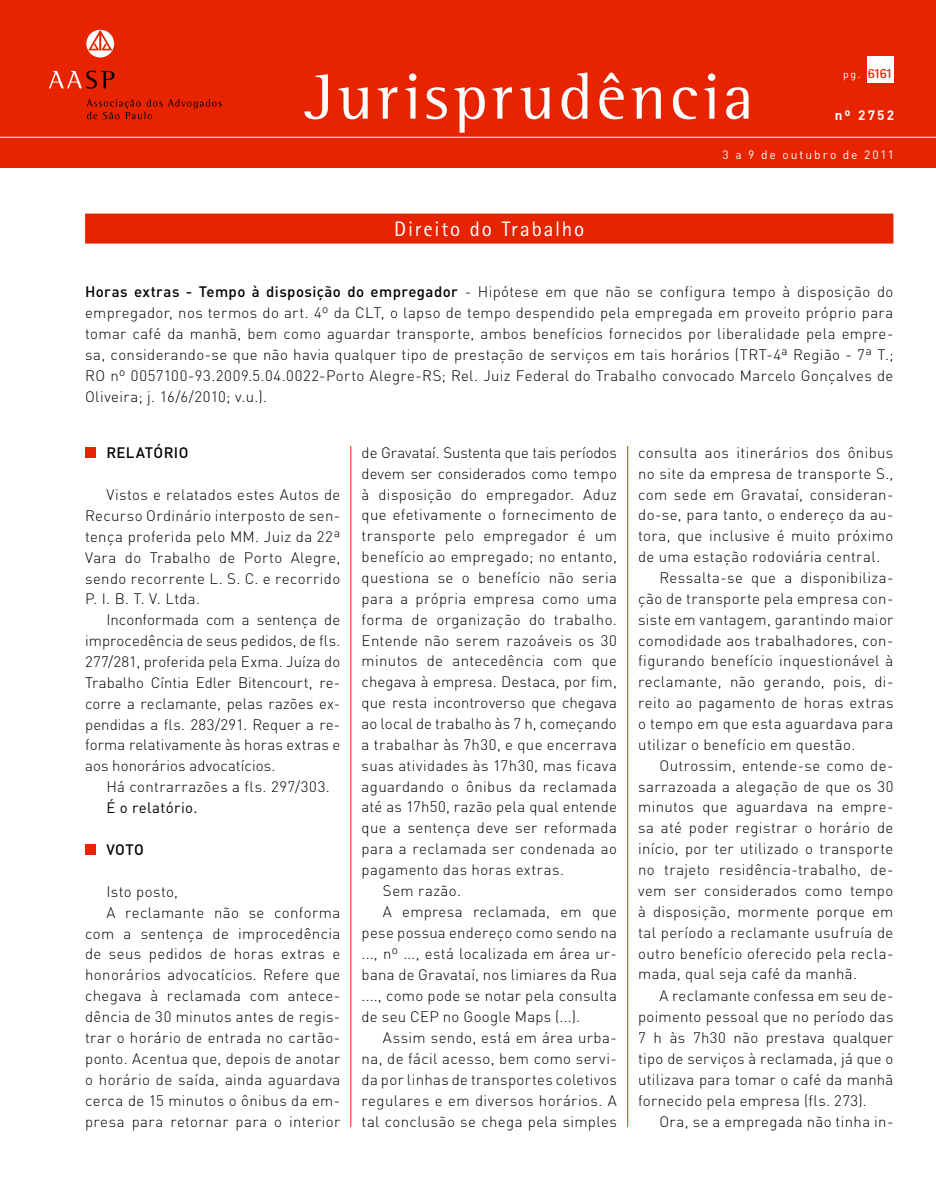
<style>
.page{position:relative;width:936px;height:1191px;background:#fff}
.page>*{position:absolute;margin:0;border:0;box-sizing:border-box;transform-origin:0 0}
.t1{font:66px "Rotis Semi Serif";letter-spacing:.06em;color:#fff}
.t2{font:21px "Rotis Sans Serif";letter-spacing:.085em;color:#fff}
.t3{font:300 15px/21px "DIN";letter-spacing:.025em;color:#000;text-align:justify}
.t4{font:300 15px "DIN";letter-spacing:.005em;color:#000}
.t5{font:300 15px "DIN";letter-spacing:-.005em;color:#000}
.t6{font:300 15px "DIN";color:#000}
.t7{font:500 15px "DIN";letter-spacing:.03em;color:#000}
.t8{font:15px "DIN";letter-spacing:.025em;color:#000}
.t9{font:700 13.95px "Rotis Sans Serif";color:#e72300}
.t10{font:700 13.5px "DIN";letter-spacing:.165em;color:#fff}
.t11{font:12px "DIN";letter-spacing:.165em;color:#fff}
.s1{font-family:"DIN";font-weight:400;font-size:10.5px;color:#fff}
.s2{font-weight:500}
</style>
<div class="page">
<hr style="left:350px;top:213px;width:1px;height:914px;background:#e72300">
<hr style="left:627px;top:213px;width:1px;height:914px;background:#e72300">
<div style="left:0;top:0;width:935px;height:168px;background:#e72300"></div>
<hr style="left:0;top:137px;width:935px;height:1px;background:#fff">
<div style="left:866px;top:56px;width:27px;height:26px;background:#fff"></div>
<svg style="left:87px;top:99px;width:135px;height:20px"></svg>
<svg style="left:49px;top:71px;width:65px;height:18px"></svg>
<div style="left:86px;top:30px;width:28px;height:28px;background:#fff;border-radius:50%"></div>
<svg style="left:88px;top:30px;width:24px;height:21px"></svg>
<div style="left:85px;top:213px;width:808px;height:233px;background:#fff"></div>
<div style="left:85px;top:213px;width:808px;height:30px;background:#e72300"></div>
<div style="left:85px;top:447px;width:11px;height:11px;background:#e72300"></div>
<div style="left:85px;top:844px;width:11px;height:10px;background:#e72300"></div>
<p class="t1" style="left:305px;top:58px;width:450px">Jurisprudência</p>
<p class="t9" style="left:843px;top:65px;width:51px"><span class="s1">pg.</span> 6161</p>
<p class="t11" style="left:722px;top:147px;width:173px">3 a 9 de outubro de 2011</p>
<p class="t10" style="left:834px;top:106px;width:61px">nº 2752</p>
<p class="t2" style="left:394px;top:216px;width:192px">Direito do Trabalho</p>
<p class="t3" style="left:85px;top:281px;width:809px"><span class="s2">Horas extras - Tempo à disposição do empregador</span> - Hipótese em que não se configura tempo à disposição do empregador, nos termos do art. 4º da CLT, o lapso de tempo despendido pela empregada em proveito próprio para tomar café da manhã, bem como aguardar transporte, ambos benefícios fornecidos por liberalidade pela empre&shy;sa, considerando-se que não havia qualquer tipo de prestação de serviços em tais horários (TRT-4ª Região - 7ª T.; RO nº 0057100-93.2009.5.04.0022-Porto Alegre-RS; Rel. Juiz Federal do Trabalho convocado Marcelo Gonçalves de Oliveira; j. 16/6/2010; v.u.).</p>
<p class="t7" style="left:106px;top:443px;width:84px">RELATÓRIO</p>
<p class="t3" style="left:106px;top:484px;width:235px">Vistos e relatados estes Autos de</p>
<p class="t3" style="left:85px;top:505px;width:257px">Recurso Ordinário interposto de sen-</p>
<p class="t3" style="left:85px;top:526px;width:257px">tença proferida pelo MM. Juiz da 22ª</p>
<p class="t3" style="left:85px;top:546px;width:257px">Vara do Trabalho de Porto Alegre,</p>
<p class="t3" style="left:85px;top:567px;width:257px">sendo recorrente L. S. C. e recorrido</p>
<p class="t3" style="left:85px;top:588px;width:117px">P. I. B. T. V. Ltda.</p>
<p class="t4" style="left:106px;top:610px;width:235px">Inconformada com a sentença de</p>
<p class="t4" style="left:85px;top:631px;width:257px">improcedência de seus pedidos, de fls.</p>
<p class="t4" style="left:85px;top:652px;width:257px">277/281, proferida pela Exma. Juíza do</p>
<p class="t6" style="left:85px;top:673px;width:257px">Trabalho Cíntia Edler Bitencourt, re-</p>
<p class="t4" style="left:85px;top:694px;width:257px">corre a reclamante, pelas razões ex-</p>
<p class="t3" style="left:85px;top:713px;width:257px">pendidas a fls. 283/291. Requer a re-</p>
<p class="t4" style="left:85px;top:735px;width:257px">forma relativamente às horas extras e</p>
<p class="t4" style="left:85px;top:756px;width:192px">aos honorários advocatícios.</p>
<p class="t3" style="left:106px;top:776px;width:225px">Há contrarrazões a fls. 297/303.</p>
<p class="t8" style="left:106px;top:798px;width:93px">É o relatório.</p>
<p class="t7" style="left:106px;top:840px;width:39px">VOTO</p>
<p class="t3" style="left:106px;top:880px;width:73px">Isto posto,</p>
<p class="t3" style="left:106px;top:901px;width:235px">A reclamante não se conforma</p>
<p class="t3" style="left:85px;top:922px;width:257px">com a sentença de improcedência</p>
<p class="t3" style="left:85px;top:943px;width:257px">de seus pedidos de horas extras e</p>
<p class="t3" style="left:85px;top:964px;width:257px">honorários advocatícios. Refere que</p>
<p class="t3" style="left:85px;top:985px;width:257px">chegava à reclamada com antece-</p>
<p class="t3" style="left:85px;top:1006px;width:257px">dência de 30 minutos antes de regis-</p>
<p class="t3" style="left:85px;top:1027px;width:257px">trar o horário de entrada no cartão-</p>
<p class="t3" style="left:85px;top:1048px;width:257px">ponto. Acentua que, depois de anotar</p>
<p class="t3" style="left:85px;top:1069px;width:257px">o horário de saída, ainda aguardava</p>
<p class="t3" style="left:85px;top:1090px;width:257px">cerca de 15 minutos o ônibus da em-</p>
<p class="t3" style="left:85px;top:1110px;width:257px">presa para retornar para o interior</p>
<p class="t3" style="left:638px;top:442px;width:257px">consulta aos itinerários dos ônibus</p>
<p class="t3" style="left:638px;top:463px;width:257px">no site da empresa de transporte S.,</p>
<p class="t3" style="left:638px;top:483px;width:257px">com sede em Gravataí, consideran-</p>
<p class="t3" style="left:638px;top:504px;width:257px">do-se, para tanto, o endereço da au-</p>
<p class="t3" style="left:638px;top:525px;width:257px">tora, que inclusive é muito próximo</p>
<p class="t3" style="left:638px;top:546px;width:244px">de uma estação rodoviária central.</p>
<p class="t3" style="left:659px;top:567px;width:235px">Ressalta-se que a disponibiliza-</p>
<p class="t3" style="left:638px;top:588px;width:257px">ção de transporte pela empresa con-</p>
<p class="t3" style="left:638px;top:608px;width:257px">siste em vantagem, garantindo maior</p>
<p class="t3" style="left:638px;top:629px;width:257px">comodidade aos trabalhadores, con-</p>
<p class="t3" style="left:638px;top:650px;width:257px">figurando benefício inquestionável à</p>
<p class="t3" style="left:638px;top:671px;width:257px">reclamante, não gerando, pois, di-</p>
<p class="t3" style="left:638px;top:692px;width:257px">reito ao pagamento de horas extras</p>
<p class="t3" style="left:638px;top:713px;width:257px">o tempo em que esta aguardava para</p>
<p class="t3" style="left:638px;top:734px;width:219px">utilizar o benefício em questão.</p>
<p class="t3" style="left:659px;top:754px;width:235px">Outrossim, entende-se como de-</p>
<p class="t3" style="left:638px;top:775px;width:257px">sarrazoada a alegação de que os 30</p>
<p class="t3" style="left:638px;top:796px;width:257px">minutos que aguardava na empre-</p>
<p class="t3" style="left:638px;top:817px;width:257px">sa até poder registrar o horário de</p>
<p class="t3" style="left:638px;top:838px;width:257px">início, por ter utilizado o transporte</p>
<p class="t3" style="left:638px;top:859px;width:257px">no trajeto residência-trabalho, de-</p>
<p class="t3" style="left:638px;top:880px;width:257px">vem ser considerados como tempo</p>
<p class="t3" style="left:638px;top:900px;width:257px">à disposição, mormente porque em</p>
<p class="t3" style="left:638px;top:921px;width:257px">tal período a reclamante usufruía de</p>
<p class="t3" style="left:638px;top:942px;width:257px">outro benefício oferecido pela recla-</p>
<p class="t3" style="left:638px;top:963px;width:220px">mada, qual seja café da manhã.</p>
<p class="t3" style="left:659px;top:984px;width:235px">A reclamante confessa em seu de-</p>
<p class="t3" style="left:638px;top:1005px;width:257px">poimento pessoal que no período das</p>
<p class="t3" style="left:638px;top:1026px;width:257px">7 h às 7h30 não prestava qualquer</p>
<p class="t3" style="left:638px;top:1048px;width:257px">tipo de serviços à reclamada, já que o</p>
<p class="t3" style="left:638px;top:1069px;width:257px">utilizava para tomar o café da manhã</p>
<p class="t3" style="left:638px;top:1090px;width:230px">fornecido pela empresa (fls. 273).</p>
<p class="t3" style="left:659px;top:1110px;width:235px">Ora, se a empregada não tinha in-</p>
<p class="t5" style="left:361px;top:443px;width:257px">de Gravataí. Sustenta que tais períodos</p>
<p class="t5" style="left:361px;top:464px;width:257px">devem ser considerados como tempo</p>
<p class="t3" style="left:361px;top:483px;width:257px">à disposição do empregador. Aduz</p>
<p class="t3" style="left:361px;top:504px;width:257px">que efetivamente o fornecimento de</p>
<p class="t3" style="left:361px;top:525px;width:257px">transporte pelo empregador é um</p>
<p class="t3" style="left:361px;top:546px;width:257px">benefício ao empregado; no entanto,</p>
<p class="t3" style="left:361px;top:567px;width:257px">questiona se o benefício não seria</p>
<p class="t3" style="left:361px;top:588px;width:257px">para a própria empresa como uma</p>
<p class="t3" style="left:361px;top:608px;width:257px">forma de organização do trabalho.</p>
<p class="t3" style="left:361px;top:629px;width:257px">Entende não serem razoáveis os 30</p>
<p class="t3" style="left:361px;top:650px;width:257px">minutos de antecedência com que</p>
<p class="t3" style="left:361px;top:671px;width:257px">chegava à empresa. Destaca, por fim,</p>
<p class="t4" style="left:361px;top:693px;width:257px">que resta incontroverso que chegava</p>
<p class="t4" style="left:361px;top:714px;width:257px">ao local de trabalho às 7 h, começando</p>
<p class="t3" style="left:361px;top:734px;width:257px">a trabalhar às 7h30, e que encerrava</p>
<p class="t3" style="left:361px;top:754px;width:257px">suas atividades às 17h30, mas ficava</p>
<p class="t3" style="left:361px;top:775px;width:257px">aguardando o ônibus da reclamada</p>
<p class="t3" style="left:361px;top:796px;width:257px">até as 17h50, razão pela qual entende</p>
<p class="t3" style="left:361px;top:817px;width:257px">que a sentença deve ser reformada</p>
<p class="t3" style="left:361px;top:838px;width:257px">para a reclamada ser condenada ao</p>
<p class="t3" style="left:361px;top:859px;width:204px">pagamento das horas extras.</p>
<p class="t3" style="left:383px;top:880px;width:80px">Sem razão.</p>
<p class="t3" style="left:383px;top:901px;width:235px">A empresa reclamada, em que</p>
<p class="t3" style="left:361px;top:922px;width:257px">pese possua endereço como sendo na</p>
<p class="t3" style="left:361px;top:943px;width:257px">..., nº ..., está localizada em área ur-</p>
<p class="t3" style="left:361px;top:963px;width:257px">bana de Gravataí, nos limiares da Rua</p>
<p class="t3" style="left:361px;top:984px;width:257px">...., como pode se notar pela consulta</p>
<p class="t3" style="left:361px;top:1005px;width:220px">de seu CEP no Google Maps (...).</p>
<p class="t3" style="left:383px;top:1026px;width:235px">Assim sendo, está em área urba-</p>
<p class="t3" style="left:361px;top:1047px;width:257px">na, de fácil acesso, bem como servi-</p>
<p class="t3" style="left:361px;top:1068px;width:257px">da por linhas de transportes coletivos</p>
<p class="t3" style="left:361px;top:1089px;width:257px">regulares e em diversos horários. A</p>
<p class="t3" style="left:361px;top:1110px;width:257px">tal conclusão se chega pela simples</p>
</div>
